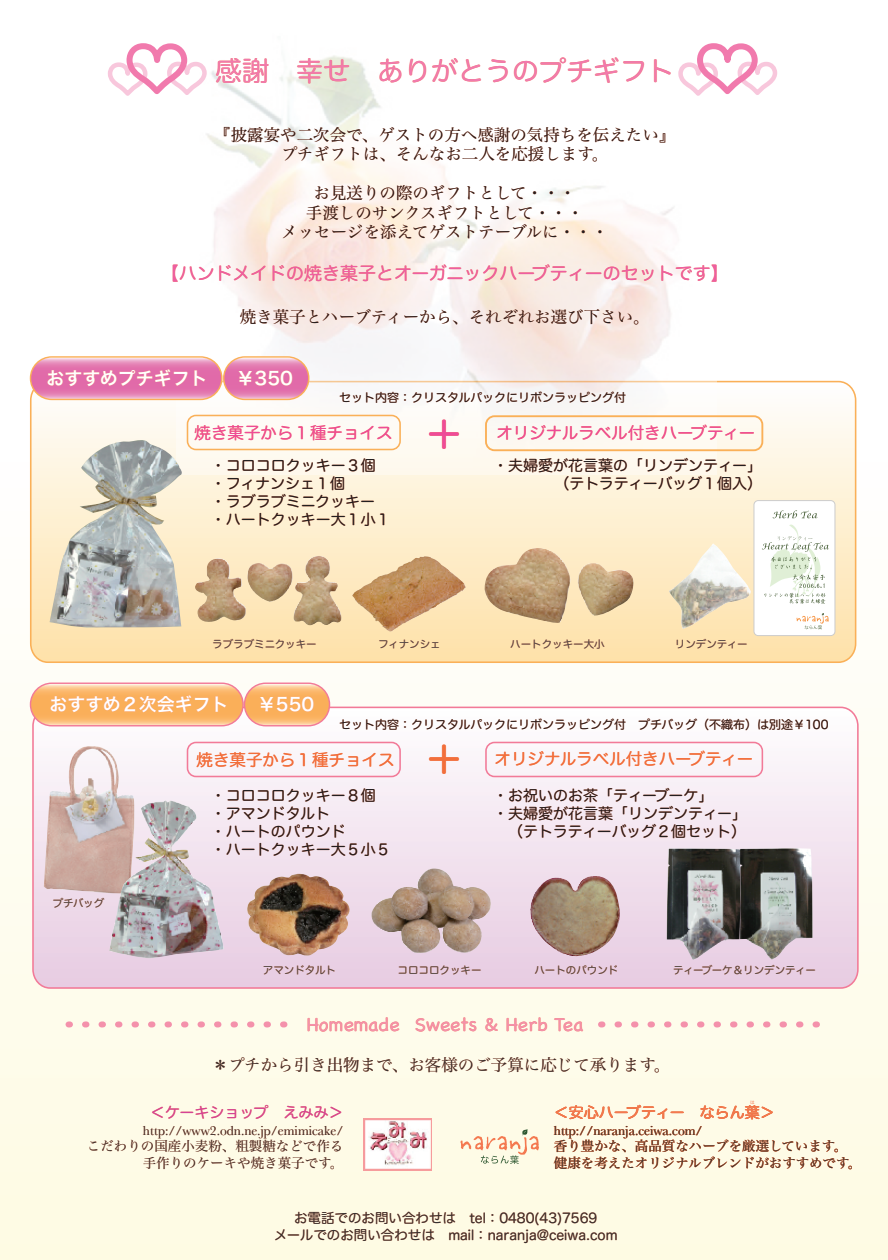
<style>
.page{position:relative;width:888px;height:1260px;background:#fff}
.page>*{position:absolute;margin:0;border:0;box-sizing:border-box;transform-origin:0 0}
.t1{font:42px "Hira Maru Pro W4";color:#ee4b99}
.t2{font:42px "Hira Maru Pro W4";color:#f26f3b}
.t3{font:27px "Hira Maru Pro W4";color:#f17aad}
.t4{font:19.5px "Chalkboard";color:#f491ab}
.t5{font:18px "Hira Maru Pro W4";color:#ed5ea3}
.t6{font:18px "Hira Kaku Pro W6";color:#fff}
.t7{font:16.5px/19.5px "Hira Min Pro W3";color:#231f20;text-align:center}
.t8{font:16.5px "Hira Maru Pro W4";color:#ee4b99}
.t9{font:16.5px "Hira Maru Pro W4";color:#f26f3b}
.t10{font:16.5px "Hira Min Pro W3";color:#333}
.t11{font:15px/18px "Hira Maru Pro W4";color:#231f20}
.t12{font:15px "Hira Maru Pro W4";color:#f47950}
.t13{font:15px "Hira Maru Pro W4";color:#d34398}
.t14{font:13.5px/16.5px "Hira Min Pro W3";color:#333;text-align:right}
.t15{font:13.5px/16.5px "Hira Maru Pro W4";color:#333;text-align:center}
.t16{font:13.5px "Baskerville";color:#333}
.t17{font:12px "Hira Maru Pro W4";color:#231f20}
.t18{font:10.5px "Hira Maru Pro W4";color:#4d4d4d}
.t19{font:10.5px "Hira Maru Pro W4";letter-spacing:-.03em;color:#4d4d4d}
.t20{font:4.5px "Hira Maru Pro W4";color:#f47950}
</style>
<div class="page">
<div style="left:0;top:449px;width:888px;height:811px;background:linear-gradient(to bottom,#fffefd,#fefbe3)"></div>
<div style="left:32px;top:707px;width:827px;height:282px;background:linear-gradient(to bottom,#fefdfd,#e7cbe1);border:2px solid #f27a98;border-radius:18px"></div>
<div style="left:30px;top:381px;width:826px;height:282px;background:linear-gradient(to bottom,#fefefd,#fee1a8);border:2px solid #fab058;border-radius:18px"></div>
<img style="left:246px;top:874px;width:106px;height:83px">
<img style="left:371px;top:868px;width:121px;height:87px">
<img style="left:176px;top:55px;width:540px;height:419px">
<img style="left:352px;top:556px;width:114px;height:76px">
<svg style="left:108px;top:43px;width:101px;height:55px"></svg>
<svg style="left:679px;top:43px;width:99px;height:55px"></svg>
<svg style="left:30px;top:356px;width:193px;height:44px;fill:#e26faa"></svg>
<svg style="left:223px;top:356px;width:86px;height:44px;fill:#e26eaa"></svg>
<div style="left:485px;top:415px;width:278px;height:36px;border:2px solid #fab058;border-radius:9px"></div>
<svg style="left:30px;top:683px;width:214px;height:43px;fill:#faaf5e"></svg>
<svg style="left:244px;top:683px;width:86px;height:43px;fill:#faaf5d"></svg>
<div style="left:485px;top:742px;width:278px;height:35px;border:2px solid #f27a98;border-radius:9px"></div>
<div style="left:187px;top:415px;width:214px;height:35px;border:2px solid #fab058;border-radius:9px"></div>
<div style="left:187px;top:742px;width:214px;height:35px;border:2px solid #f27a98;border-radius:9px"></div>
<img style="left:364px;top:1119px;width:68px;height:52px">
<svg style="left:461px;top:1129px;width:78px;height:35px"></svg>
<svg style="left:69px;top:1021px;width:230px;height:6px"></svg>
<svg style="left:601px;top:1021px;width:231px;height:6px"></svg>
<div style="left:754px;top:500px;width:81px;height:136px;background:#fff;border:1px solid #ccc;border-radius:4px"></div>
<svg style="left:797px;top:613px;width:32px;height:16px"></svg>
<svg style="left:773px;top:511px;width:45px;height:7px"></svg>
<svg style="left:762px;top:525px;width:67px;height:79px"></svg>
<img style="left:50px;top:439px;width:133px;height:189px">
<img style="left:194px;top:555px;width:148px;height:70px">
<img style="left:485px;top:548px;width:149px;height:76px">
<img style="left:669px;top:543px;width:82px;height:86px">
<img style="left:41px;top:746px;width:94px;height:149px">
<img style="left:109px;top:801px;width:115px;height:157px">
<img style="left:530px;top:875px;width:90px;height:81px">
<img style="left:667px;top:848px;width:146px;height:112px">
<h2 class="t3" style="left:215px;top:48px;width:460px">感謝 幸せ ありがとうのプチギフト</h2>
<p class="t7" style="left:214px;top:123px;width:463px">『披露宴や二次会で、ゲストの方へ感謝の気持ちを伝えたい』プチギフトは、そんなお二人を応援します。</p>
<p class="t7" style="left:281px;top:182px;width:329px">お見送りの際のギフトとして・・・<br>手渡しのサンクスギフトとして・・・<br>メッセージを添えてゲストテーブルに・・・</p>
<p class="t5" style="left:161px;top:258px;width:569px">【ハンドメイドの焼き菓子とオーガニックハーブティーのセットです】</p>
<p class="t7" style="left:240px;top:305px;width:412px">焼き菓子とハーブティーから、それぞれお選び下さい。</p>
<p class="t6" style="left:46px;top:362px;width:163px">おすすめプチギフト</p>
<p class="t6" style="left:237px;top:362px;width:58px">￥350</p>
<p class="t17" style="left:339px;top:387px;width:289px">セット内容：クリスタルパックにリボンラッピング付</p>
<p class="t8" style="left:195px;top:418px;width:199px">焼き菓子から１種チョイス</p>
<p class="t11" style="left:211px;top:456px;width:181px">・コロコロクッキー３個・フィナンシェ１個<br>・ラブラブミニクッキー・ハートクッキー大１小１</p>
<h1 class="t1" style="left:423px;top:398px;width:43px">＋</h1>
<p class="t8" style="left:496px;top:419px;width:260px">オリジナルラベル付きハーブティー</p>
<p class="t11" style="left:493px;top:456px;width:270px;text-align:right">・夫婦愛が花言葉の「リンデンティー」（テトラティーバッグ１個入）</p>
<p class="t18" style="left:212px;top:635px;width:106px">ラブラブミニクッキー</p>
<p class="t18" style="left:378px;top:635px;width:64px">フィナンシェ</p>
<p class="t18" style="left:510px;top:635px;width:96px">ハートクッキー大小</p>
<p class="t18" style="left:675px;top:635px;width:74px">リンデンティー</p>
<p class="t6" style="left:50px;top:688px;width:181px">おすすめ２次会ギフト</p>
<p class="t6" style="left:258px;top:688px;width:58px">￥550</p>
<p class="t9" style="left:197px;top:746px;width:199px">焼き菓子から１種チョイス</p>
<h1 class="t2" style="left:423px;top:723px;width:43px">＋</h1>
<p class="t11" style="left:211px;top:786px;width:181px">・コロコロクッキー８個・アマンドタルト<br>・ハートのパウンド<br>・ハートクッキー大５小５</p>
<p class="t11" style="left:493px;top:786px;width:222px">・お祝いのお茶「ティーブーケ」</p>
<p class="t17" style="left:339px;top:714px;width:491px">セット内容：クリスタルパックにリボンラッピング付 プチバッグ（不織布）は別途￥100</p>
<p class="t9" style="left:495px;top:744px;width:260px">オリジナルラベル付きハーブティー</p>
<p class="t11" style="left:493px;top:804px;width:255px">・夫婦愛が花言葉「リンデンティー」</p>
<p class="t11" style="left:508px;top:822px;width:239px">（テトラティーバッグ２個セット）</p>
<p class="t18" style="left:53px;top:894px;width:53px">プチバッグ</p>
<p class="t18" style="left:263px;top:961px;width:75px">アマンドタルト</p>
<p class="t18" style="left:398px;top:961px;width:85px">コロコロクッキー</p>
<p class="t18" style="left:534px;top:961px;width:85px">ハートのパウンド</p>
<p class="t19" style="left:673px;top:961px;width:144px">ティーブーケ＆リンデンティー</p>
<h3 class="t4" style="left:307px;top:1012px;width:278px">Homemade Sweets &amp; Herb Tea</h3>
<p class="t10" style="left:212px;top:1051px;width:460px">＊プチから引き出物まで、お客様のご予算に応じて承ります。</p>
<p class="t13" style="left:150px;top:1100px;width:195px">＜ケーキショップ えみみ＞</p>
<p class="t16" style="left:143px;top:1122px;width:202px">http://www2.odn.ne.jp/emimicake/</p>
<p class="t14" style="left:87px;top:1137px;width:258px">こだわりの国産小麦粉、粗製糖などで作る手作りのケーキや焼き菓子です。</p>
<p class="t20" style="left:750px;top:1098px;width:6px">は</p>
<p class="t12" style="left:554px;top:1100px;width:223px">＜安心ハーブティー ならん葉＞</p>
<p class="t16" style="left:554px;top:1122px;width:150px">http://naranja.ceiwa.com/</p>
<p class="t14" style="left:554px;top:1137px;width:309px;text-align:left">香り豊かな、高品質なハーブを厳選しています。健康を考えたオリジナルブレンドがおすすめです。</p>
<p class="t15" style="left:274px;top:1209px;width:345px">お電話でのお問い合わせは tel：0480(43)7569<br>メールでのお問い合わせは mail：naranja@ceiwa.com</p>
</div>
